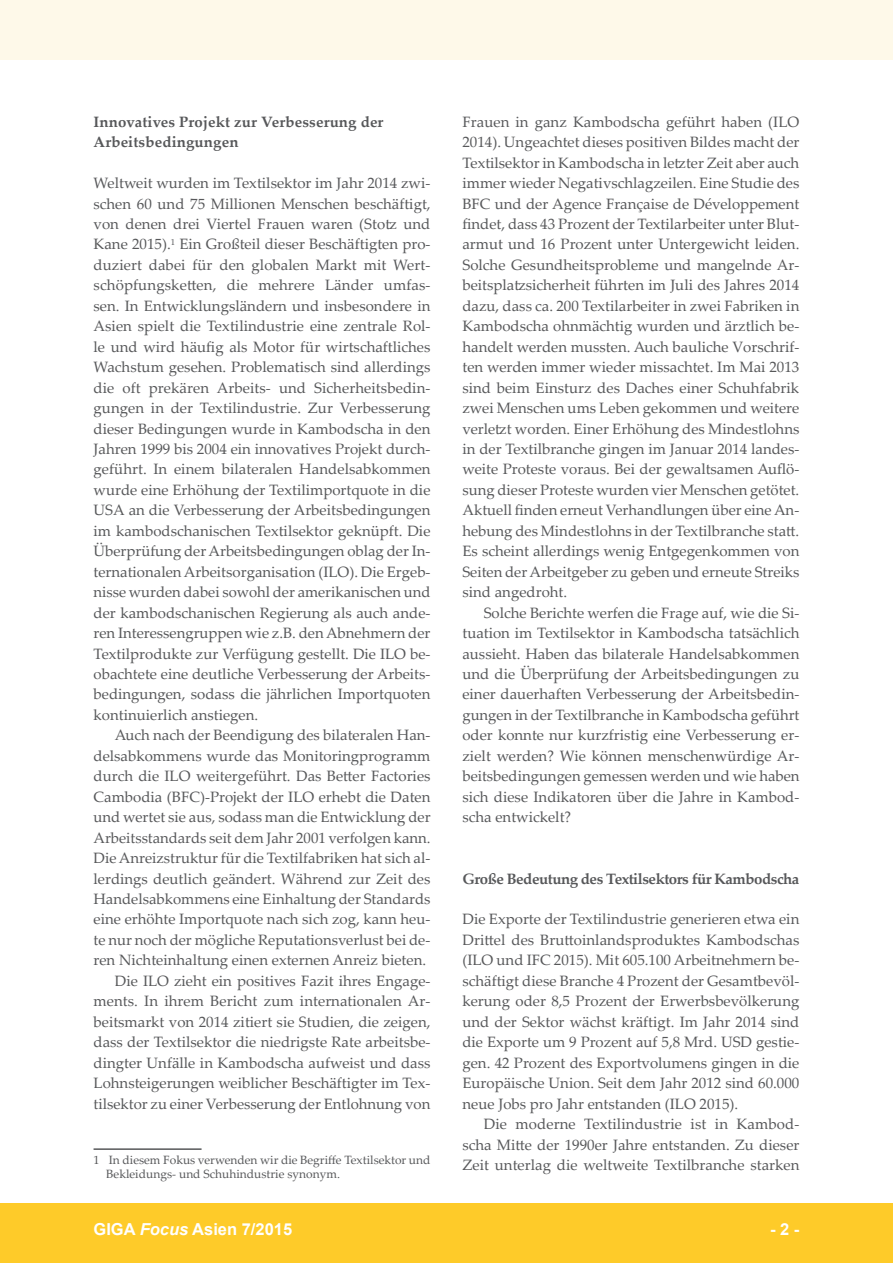
<style>
.page{position:relative;width:893px;height:1263px;background:#fff}
.page>*{position:absolute;margin:0;border:0;box-sizing:border-box;transform-origin:0 0}
.foc__text_fusszeile{font:700 16.5px "Arial";color:#fff}
.foc__text_seitenzahl{font:700 16.5px "Arial";color:#fff}
.foc__text_1__absatz{font:15px/20.4px "Palatino Linotype";color:#57585a;text-align:justify}
.foc__text_fliesstext{font:15px/20.4px "Palatino Linotype";color:#57585a;text-align:justify}
.foc__text_fussnoten{font:15px/20.4px "Palatino Linotype";color:#57585a;text-align:justify}
.foc__text_ueberschri{font:700 15px/20.4px "Palatino Linotype";letter-spacing:.01em;color:#57585a}
.foc__text_ueberschri-2{font:700 15px "Palatino Linotype";letter-spacing:-.03em;color:#57585a}
.foc__text_fussnoten-2{font:12px/14.4px "Palatino Linotype";color:#57585a}
.s1{font-style:italic}
</style>
<div class="page">
<div style="left:0;top:1203px;width:893px;height:60px;background:#fecb29"></div>
<div style="left:0;top:0;width:893px;height:60px;background:#fef9e9"></div>
<hr style="left:94px;top:1148px;width:108px;height:2px;background:#57585a">
<p class="foc__text_ueberschri" style="left:94px;top:111px;width:291px">Innovatives Projekt zur Verbesserung der<br>Arbeitsbedingungen</p>
<p class="foc__text_1__absatz" style="left:94px;top:172px;width:339px">Weltweit wurden im Textilsektor im Jahr 2014 zwi&shy;schen 60 und 75 Millionen Menschen beschäftigt, von denen drei Viertel Frauen waren (Stotz und Kane 2015).<sup>1</sup> Ein Großteil dieser Beschäftigten pro&shy;duziert dabei für den globalen Markt mit Wert&shy;schöpfungsketten, die mehrere Länder umfas&shy;sen. In Entwicklungsländern und insbesondere in Asien spielt die Textilindustrie eine zentrale Rol&shy;le und wird häufig als Motor für wirtschaftliches Wachstum gesehen. Problematisch sind allerdings die oft prekären Arbeits- und Sicherheitsbedin&shy;gungen in der Textilindustrie. Zur Verbesserung dieser Bedingungen wurde in Kambodscha in den Jahren 1999 bis 2004 ein innovatives Projekt durch&shy;geführt. In einem bilateralen Handelsabkommen wurde eine Erhöhung der Textilimportquote in die USA an die Verbesserung der Arbeitsbedingungen im kambodschanischen Textilsektor geknüpft. Die Überprüfung der Arbeitsbedingungen oblag der In&shy;ternationalen Arbeitsorganisation (ILO). Die Ergeb&shy;nisse wurden dabei sowohl der amerikanischen und der kambodschanischen Regierung als auch ande&shy;ren Interessengruppen wie z.B. den Abnehmern der Textilprodukte zur Verfügung gestellt. Die ILO be&shy;obachtete eine deutliche Verbesserung der Arbeits&shy;bedingungen, sodass die jährlichen Importquoten kontinuierlich anstiegen.</p>
<p class="foc__text_fliesstext" style="left:94px;top:724px;width:339px;text-indent:21px">Auch nach der Beendigung des bilateralen Han&shy;delsabkommens wurde das Monitoringprogramm durch die ILO weitergeführt. Das Better Factories Cambodia (BFC)-Projekt der ILO erhebt die Daten und wertet sie aus, sodass man die Entwicklung der Arbeitsstandards seit dem Jahr 2001 verfolgen kann.<br>Die Anreizstruktur für die Textilfabriken hat sich al&shy;lerdings deutlich geändert. Während zur Zeit des Handelsabkommens eine Einhaltung der Standards eine erhöhte Importquote nach sich zog, kann heu&shy;te nur noch der mögliche Reputationsverlust bei de&shy;ren Nichteinhaltung einen externen Anreiz bieten.</p>
<p class="foc__text_fliesstext" style="left:94px;top:970px;width:338px;text-indent:21px">Die ILO zieht ein positives Fazit ihres Engage&shy;ments. In ihrem Bericht zum internationalen Ar&shy;beitsmarkt von 2014 zitiert sie Studien, die zeigen, dass der Textilsektor die niedrigste Rate arbeitsbe&shy;dingter Unfälle in Kambodscha aufweist und dass Lohnsteigerungen weiblicher Beschäftigter im Tex&shy;tilsektor zu einer Verbesserung der Entlohnung von</p>
<p class="foc__text_fussnoten-2" style="left:106px;top:1152px;width:326px;text-indent:-13px">1 In diesem Fokus verwenden wir die Begriffe Textilsektor und<br>Bekleidungs- und Schuhindustrie synonym.</p>
<p class="foc__text_fussnoten" style="left:462px;top:111px;width:339px">Frauen in ganz Kambodscha geführt haben (ILO 2014). Ungeachtet dieses positiven Bildes macht der Textilsektor in Kambodscha in letzter Zeit aber auch immer wieder Negativschlagzeilen. Eine Studie des BFC und der Agence Française de Développement findet, dass 43 Prozent der Textilarbeiter unter Blut&shy;armut und 16 Prozent unter Untergewicht leiden.<br>Solche Gesundheitsprobleme und mangelnde Ar&shy;beitsplatzsicherheit führten im Juli des Jahres 2014 dazu, dass ca. 200 Textilarbeiter in zwei Fabriken in Kambodscha ohnmächtig wurden und ärztlich be&shy;handelt werden mussten. Auch bauliche Vorschrif&shy;ten werden immer wieder missachtet. Im Mai 2013 sind beim Einsturz des Daches einer Schuhfabrik zwei Menschen ums Leben gekommen und weitere verletzt worden. Einer Erhöhung des Mindestlohns in der Textilbranche gingen im Januar 2014 landes&shy;weite Proteste voraus. Bei der gewaltsamen Auflö&shy;sung dieser Proteste wurden vier Menschen getötet.<br>Aktuell finden erneut Verhandlungen über eine An&shy;hebung des Mindestlohns in der Textilbranche statt.<br>Es scheint allerdings wenig Entgegenkommen von Seiten der Arbeitgeber zu geben und erneute Streiks sind angedroht.</p>
<p class="foc__text_fliesstext" style="left:462px;top:602px;width:339px;text-indent:21px">Solche Berichte werfen die Frage auf, wie die Si&shy;tuation im Textilsektor in Kambodscha tatsächlich aussieht. Haben das bilaterale Handelsabkommen und die Überprüfung der Arbeitsbedingungen zu einer dauerhaften Verbesserung der Arbeitsbedin&shy;gungen in der Textilbranche in Kambodscha geführt oder konnte nur kurzfristig eine Verbesserung er&shy;zielt werden? Wie können menschenwürdige Ar&shy;beitsbedingungen gemessen werden und wie haben sich diese Indikatoren über die Jahre in Kambod&shy;scha entwickelt?</p>
<p class="foc__text_ueberschri-2" style="left:462px;top:868px;width:338px">Große Bedeutung des Textilsektors für Kambodscha</p>
<p class="foc__text_1__absatz" style="left:462px;top:908px;width:339px">Die Exporte der Textilindustrie generieren etwa ein Drittel des Bruttoinlandsproduktes Kambodschas (ILO und IFC 2015). Mit 605.100 Arbeitnehmern be&shy;schäftigt diese Branche 4 Prozent der Gesamtbevöl&shy;kerung oder 8,5 Prozent der Erwerbsbevölkerung und der Sektor wächst kräftigt. Im Jahr 2014 sind die Exporte um 9 Prozent auf 5,8 Mrd. USD gestie&shy;gen. 42 Prozent des Exportvolumens gingen in die Europäische Union. Seit dem Jahr 2012 sind 60.000 neue Jobs pro Jahr entstanden (ILO 2015).</p>
<p class="foc__text_fliesstext" style="left:462px;top:1113px;width:339px;text-indent:21px">Die moderne Textilindustrie ist in Kambod&shy;scha Mitte der 1990er Jahre entstanden. Zu dieser Zeit unterlag die weltweite Textilbranche starken</p>
<p class="foc__text_fusszeile" style="left:94px;top:1218px;width:200px">GIGA <span class="s1">Focus</span> Asien 7/2015</p>
<p class="foc__text_seitenzahl" style="left:770px;top:1218px;width:31px">- 2 -</p>
</div>
